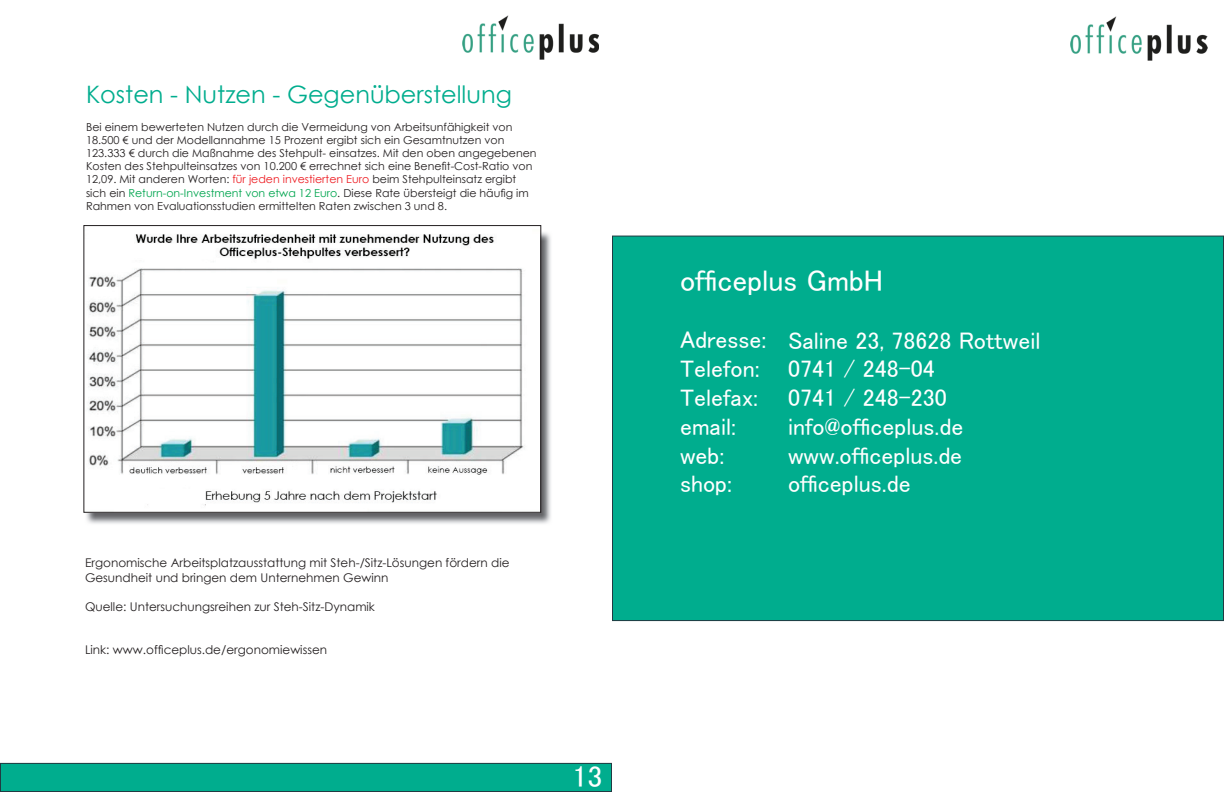
<style>
.page{position:relative;width:1224px;height:792px;background:#fff}
.page>*{position:absolute;margin:0;border:0;box-sizing:border-box;transform-origin:0 0}
.t1{font:30px "MS P Gothic";color:#fff}
.t2{font:24px/28.4px "MS P Gothic";color:#fff}
.t3{font:24px "Century Gothic";color:#00ad8e}
.t4{font:12px/14.4px "Century Gothic";color:#231f20}
.t5{font:11px/13.2px "Century Gothic";color:#231f20}
.s1{color:#ee1d23}
.s2{color:#00a54f}
</style>
<div class="page">
<img style="left:463px;top:15px;width:136px;height:45px">
<img style="left:1071px;top:17px;width:136px;height:44px">
<img style="left:86px;top:231px;width:465px;height:293px">
<img style="left:86px;top:231px;width:453px;height:280px">
<div style="left:612px;top:236px;width:611px;height:385px;background:#00ad8e"></div>
<div style="left:0;top:763px;width:611px;height:29px;background:#00ad8e"></div>
<div style="left:0;top:763px;width:612px;height:29px;border:1px solid #213b42"></div>
<div style="left:83px;top:225px;width:458px;height:288px;border:1px solid #231f20"></div>
<h2 class="t3" style="left:86px;top:78px;width:427px">Kosten - Nutzen - Gegenüberstellung</h2>
<p class="t5" style="left:86px;top:120px;width:452px">Bei einem bewerteten Nutzen durch die Vermeidung von Arbeitsunfähigkeit von 18.500 € und der Modellannahme 15 Prozent ergibt sich ein Gesamtnutzen von 123.333 € durch die Maßnahme des Stehpult- einsatzes. Mit den oben angegebenen Kosten des Stehpulteinsatzes von 10.200 € errechnet sich eine Benefit-Cost-Ratio von 12,09. Mit anderen Worten: <span class="s1">für jeden investierten Euro</span> beim Stehpulteinsatz ergibt sich ein <span class="s2">Return-on-Investment von etwa 12 Euro</span>. Diese Rate übersteigt die häufig im Rahmen von Evaluationsstudien ermittelten Raten zwischen 3 und 8.</p>
<p class="t4" style="left:85px;top:556px;width:426px">Ergonomische Arbeitsplatzausstattung mit Steh-/Sitz-Lösungen fördern die<br>Gesundheit und bringen dem Unternehmen Gewinn</p>
<p class="t4" style="left:85px;top:599px;width:291px">Quelle: Untersuchungsreihen zur Steh-Sitz-Dynamik</p>
<p class="t4" style="left:85px;top:642px;width:244px">Link: www.officeplus.de/ergonomiewissen</p>
<h1 class="t1" style="left:573px;top:762px;width:31px">13</h1>
<h1 class="t1" style="left:680px;top:265px;width:205px">officeplus GmbH</h1>
<h2 class="t2" style="left:680px;top:326px;width:362px">Adresse: Saline 23, 78628 Rottweil<br>Telefon: 0741 / 248-04<br>Telefax:</h2>
<h2 class="t2" style="left:788px;top:383px;width:160px">0741 / 248-230</h2>
<h2 class="t2" style="left:680px;top:412px;width:58px">email:</h2>
<h2 class="t2" style="left:788px;top:412px;width:177px">info@officeplus.de</h2>
<h2 class="t2" style="left:680px;top:441px;width:46px">web:</h2>
<h2 class="t2" style="left:788px;top:441px;width:176px">www.officeplus.de</h2>
<h2 class="t2" style="left:680px;top:470px;width:54px">shop:</h2>
<h2 class="t2" style="left:788px;top:470px;width:124px">officeplus.de</h2>
</div>
